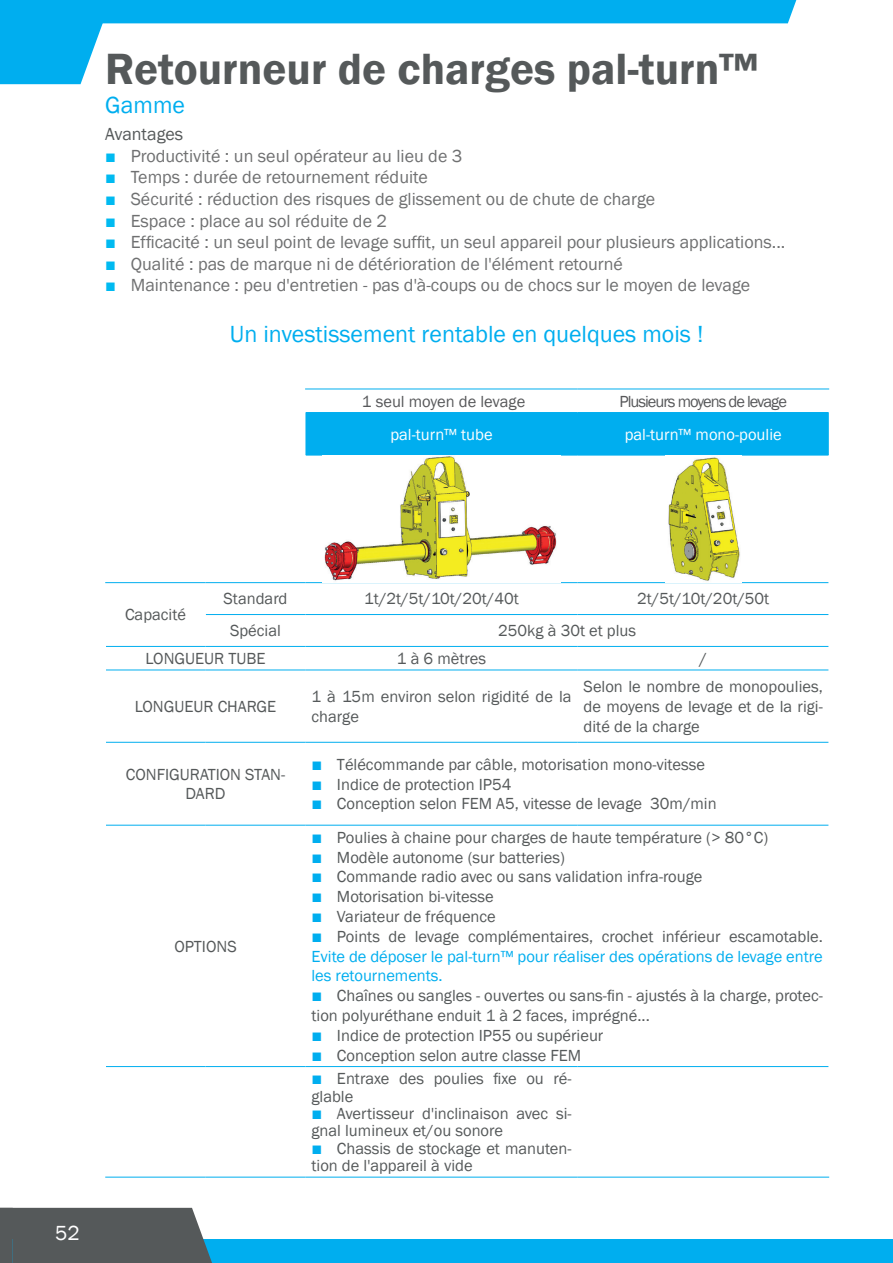
<style>
.page{position:relative;width:893px;height:1263px;background:#fff}
.page>*{position:absolute;margin:0;border:0;box-sizing:border-box;transform-origin:0 0}
.t1{font:600 45px "Franklin Gothic";color:#55595a}
.t2{font:24px "Franklin Gothic";color:#00aeef}
.t3{font:21px "Franklin Gothic";color:#fff}
.t4{font:18px "Franklin Gothic";color:#6f7071}
.t5{font:18px "Franklin Gothic";color:#55595a}
.t6{font:16.5px/19.8px "Franklin Gothic";color:#55595a}
.t7{font:16.5px/19.8px "Franklin Gothic";color:#00aeef;text-align:justify}
.t8{font:16.5px "Franklin Gothic";color:#fff}
.t9{font:16.5px "Franklin Gothic";letter-spacing:-.06em;color:#57585a}
.t10{font:16.5px "Franklin Gothic";color:#57585a}
.s1{font-weight:800;color:#00baf1}
.s2{font-weight:800;font-size:18px;color:#00aeef}
.s3{font-weight:800;font-size:18px}
.s4{color:#55595a}
</style>
<div class="page">
<svg style="left:0;top:0;width:797px;height:84px"></svg>
<div style="left:305px;top:412px;width:524px;height:43px;background:#00aeef"></div>
<svg style="left:106px;top:670px;width:723px;height:507px"></svg>
<hr style="left:105px;top:582px;width:101px;height:1px;background:#00aeef">
<hr style="left:206px;top:582px;width:99px;height:1px;background:#00aeef">
<hr style="left:206px;top:614px;width:99px;height:1px;background:#00aeef">
<hr style="left:305px;top:614px;width:273px;height:1px;background:#00aeef">
<hr style="left:578px;top:614px;width:250px;height:1px;background:#00aeef">
<hr style="left:106px;top:646px;width:100px;height:1px;background:#00aeef">
<hr style="left:206px;top:646px;width:99px;height:1px;background:#00aeef">
<hr style="left:305px;top:646px;width:273px;height:1px;background:#00aeef">
<hr style="left:578px;top:646px;width:250px;height:1px;background:#00aeef">
<hr style="left:106px;top:670px;width:100px;height:1px;background:#00aeef">
<hr style="left:206px;top:670px;width:99px;height:1px;background:#00aeef">
<hr style="left:305px;top:670px;width:273px;height:1px;background:#00aeef">
<hr style="left:578px;top:670px;width:250px;height:1px;background:#00aeef">
<hr style="left:106px;top:742px;width:100px;height:1px;background:#00aeef">
<hr style="left:206px;top:742px;width:99px;height:1px;background:#00aeef">
<hr style="left:305px;top:742px;width:273px;height:1px;background:#00aeef">
<hr style="left:578px;top:742px;width:250px;height:1px;background:#00aeef">
<hr style="left:106px;top:825px;width:100px;height:1px;background:#00aeef">
<hr style="left:206px;top:825px;width:99px;height:1px;background:#00aeef">
<hr style="left:305px;top:825px;width:273px;height:1px;background:#00aeef">
<hr style="left:578px;top:825px;width:250px;height:1px;background:#00aeef">
<hr style="left:106px;top:1066px;width:100px;height:1px;background:#00aeef">
<hr style="left:206px;top:1066px;width:99px;height:1px;background:#00aeef">
<hr style="left:305px;top:1066px;width:273px;height:1px;background:#00aeef">
<hr style="left:578px;top:1066px;width:250px;height:1px;background:#00aeef">
<hr style="left:105px;top:1177px;width:101px;height:1px;background:#00aeef">
<hr style="left:206px;top:1177px;width:99px;height:1px;background:#00aeef">
<hr style="left:305px;top:1177px;width:273px;height:1px;background:#00aeef">
<hr style="left:578px;top:1177px;width:251px;height:1px;background:#00aeef">
<hr style="left:305px;top:389px;width:273px;height:1px;background:#00aeef">
<hr style="left:578px;top:389px;width:251px;height:1px;background:#00aeef">
<hr style="left:306px;top:412px;width:272px;height:1px;background:#00aeef">
<hr style="left:578px;top:412px;width:250px;height:1px;background:#00aeef">
<hr style="left:306px;top:455px;width:272px;height:1px;background:#00aeef">
<hr style="left:578px;top:455px;width:250px;height:1px;background:#00aeef">
<hr style="left:305px;top:582px;width:273px;height:1px;background:#00aeef">
<hr style="left:578px;top:582px;width:250px;height:1px;background:#00aeef">
<img style="left:323px;top:455px;width:237px;height:126px">
<img style="left:665px;top:455px;width:76px;height:126px">
<div style="left:0;top:1239px;width:893px;height:24px;background:#00aeef"></div>
<div style="left:13px;top:1208px;width:199px;height:55px;background:#55595a"></div>
<div style="left:0;top:1208px;width:13px;height:55px;background:#55595a"></div>
<h1 class="t1" style="left:105px;top:41px;width:655px">Retourneur de charges pal-turn™</h1>
<h2 class="t2" style="left:105px;top:90px;width:81px">Gamme</h2>
<p class="t5" style="left:105px;top:123px;width:80px">Avantages</p>
<p class="t4" style="left:105px;top:145px;width:359px"><span class="s1">■</span> Productivité : un seul opérateur au lieu de 3</p>
<p class="t4" style="left:105px;top:166px;width:324px"><span class="s1">■</span> Temps : durée de retournement réduite</p>
<p class="t4" style="left:105px;top:188px;width:551px"><span class="s1">■</span> Sécurité : réduction des risques de glissement ou de chute de charge</p>
<p class="t4" style="left:105px;top:209px;width:283px"><span class="s1">■</span> Espace : place au sol réduite de 2</p>
<p class="t4" style="left:105px;top:231px;width:682px"><span class="s1">■</span> Efficacité : un seul point de levage suffit, un seul appareil pour plusieurs applications...</p>
<p class="t4" style="left:105px;top:253px;width:519px"><span class="s1">■</span> Qualité : pas de marque ni de détérioration de l'élément retourné</p>
<p class="t4" style="left:105px;top:274px;width:646px"><span class="s1">■</span> Maintenance : peu d'entretien - pas d'à-coups ou de chocs sur le moyen de levage</p>
<h2 class="t2" style="left:230px;top:319px;width:475px">Un investissement rentable en quelques mois !</h2>
<p class="t10" style="left:362px;top:391px;width:165px">1 seul moyen de levage</p>
<p class="t9" style="left:619px;top:391px;width:169px">Plusieurs moyens de levage</p>
<p class="t8" style="left:390px;top:424px;width:104px">pal-turn™ tube</p>
<p class="t8" style="left:625px;top:424px;width:158px">pal-turn™ mono-poulie</p>
<p class="t3" style="left:55px;top:1219px;width:26px">52</p>
<p class="t3" style="left:68px;top:1219px;width:14px">0</p>
<p class="t6" style="left:224px;top:589px;width:65px">Standard</p>
<p class="t6" style="left:364px;top:589px;width:156px">1t/2t/5t/10t/20t/40t</p>
<p class="t6" style="left:637px;top:589px;width:134px">2t/5t/10t/20t/50t</p>
<p class="t6" style="left:230px;top:621px;width:52px">Spécial</p>
<p class="t6" style="left:498px;top:621px;width:140px">250kg à 30t et plus</p>
<p class="t6" style="left:146px;top:649px;width:121px">LONGUEUR TUBE</p>
<p class="t6" style="left:397px;top:649px;width:91px">1 à 6 mètres</p>
<p class="t6" style="left:699px;top:649px;width:9px">/</p>
<p class="t6" style="left:135px;top:697px;width:143px">LONGUEUR CHARGE</p>
<p class="t6" style="left:311px;top:687px;width:262px">1 à 15m environ selon rigidité de la charge</p>
<p class="t6" style="left:584px;top:677px;width:241px;text-align:justify">Selon le nombre de monopoulies, de moyens de levage et de la rigi&shy;dité de la charge</p>
<p class="t6" style="left:126px;top:764px;width:161px;text-align:center">CONFIGURATION STAN-<br>DARD</p>
<p class="t6" style="left:125px;top:605px;width:62px">Capacité</p>
<p class="t6" style="left:311px;top:755px;width:395px"><span class="s2">■</span> Télécommande par câble, motorisation mono-vitesse</p>
<p class="t6" style="left:311px;top:774px;width:201px"><span class="s2">■</span> Indice de protection IP54</p>
<p class="t6" style="left:311px;top:794px;width:407px"><span class="s2">■</span> Conception selon FEM A5, vitesse de levage 30m/min</p>
<p class="t6" style="left:174px;top:936px;width:64px">OPTIONS</p>
<p class="t6" style="left:311px;top:828px;width:458px"><span class="s2">■</span> Poulies à chaine pour charges de haute température (&gt; 80°C)</p>
<p class="t6" style="left:311px;top:847px;width:255px"><span class="s2">■</span> Modèle autonome (sur batteries)</p>
<p class="t6" style="left:311px;top:867px;width:392px"><span class="s2">■</span> Commande radio avec ou sans validation infra-rouge</p>
<p class="t6" style="left:311px;top:887px;width:184px"><span class="s2">■</span> Motorisation bi-vitesse</p>
<p class="t6" style="left:311px;top:907px;width:186px"><span class="s2">■</span> Variateur de fréquence</p>
<p class="t7" style="left:311px;top:927px;width:513px"><span class="s3">■</span> <span class="s4">Points de levage complémentaires, crochet inférieur escamotable.<br></span>Evite de déposer le pal-turn™ pour réaliser des opérations de levage entre les retournements.</p>
<p class="t6" style="left:311px;top:986px;width:513px"><span class="s2">■</span> Chaînes ou sangles - ouvertes ou sans-fin - ajustés à la charge, protec&shy;tion polyuréthane enduit 1 à 2 faces, imprégné...</p>
<p class="t6" style="left:311px;top:1026px;width:293px"><span class="s2">■</span> Indice de protection IP55 ou supérieur</p>
<p class="t6" style="left:311px;top:1045px;width:271px"><span class="s2">■</span> Conception selon autre classe FEM</p>
<p class="t6" style="left:311px;top:1070px;width:262px;line-height:17.4px"><span class="s2">■</span> Entraxe des poulies fixe ou ré&shy;glable</p>
<p class="t6" style="left:311px;top:1105px;width:262px;line-height:17.4px"><span class="s2">■</span> Avertisseur d'inclinaison avec si&shy;gnal lumineux et/ou sonore</p>
<p class="t6" style="left:311px;top:1140px;width:262px;line-height:17.4px"><span class="s2">■</span> Chassis de stockage et manuten&shy;tion de l'appareil à vide</p>
</div>
